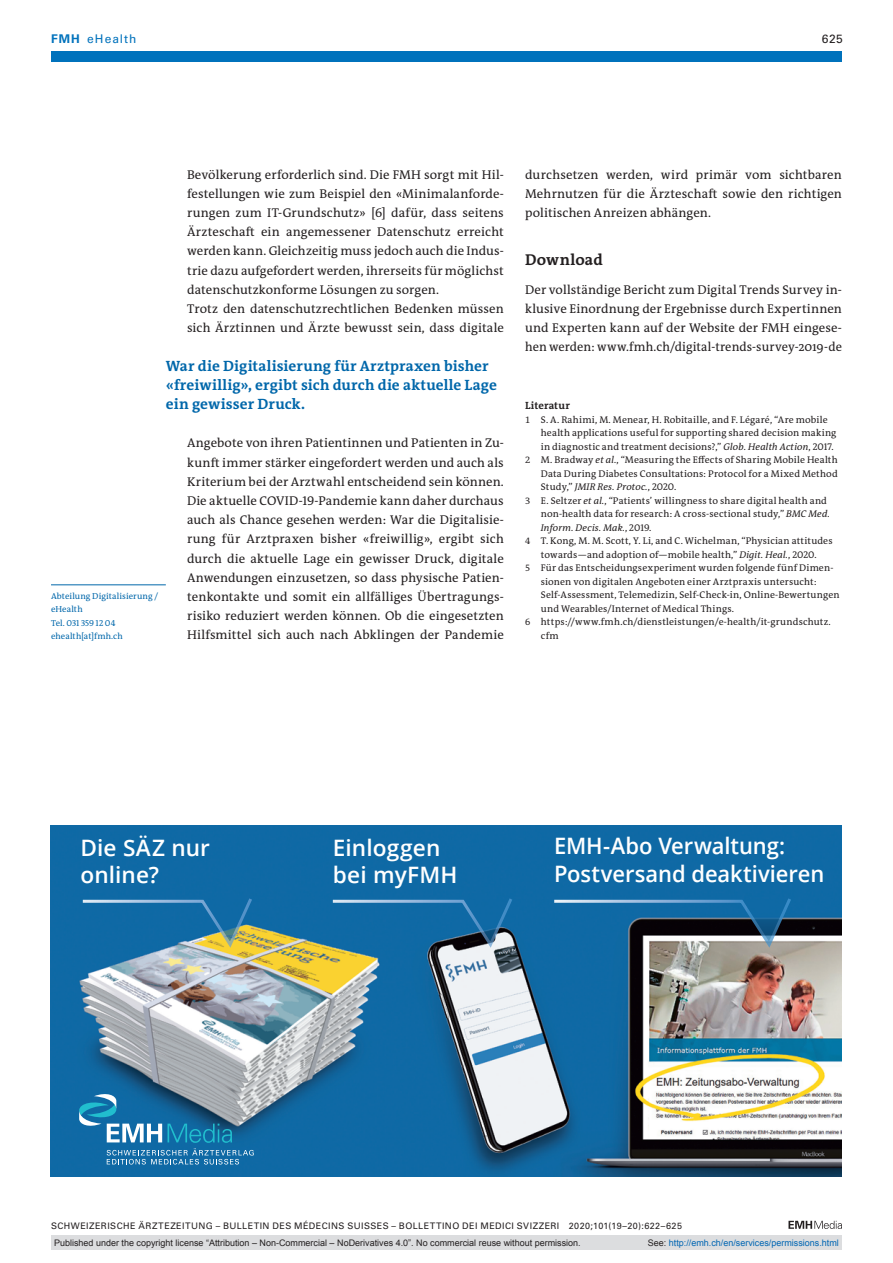
<style>
.page{position:relative;width:893px;height:1263px;background:#fff}
.page>*{position:absolute;margin:0;border:0;box-sizing:border-box;transform-origin:0 0}
.t1{font:600 22.65px/27.2px "Open Sans";color:#fff}
.t2{font:700 15.75px "The Antiqua B W7";letter-spacing:.015em;color:#231f20}
.t3{font:700 15px/19.2px "The Antiqua B W7";letter-spacing:.01em;color:#0067aa}
.t4{font:12.75px/19.2px "The Antiqua B W5 Plain";letter-spacing:.005em;color:#231f20;text-align:justify}
.t5{font:12px "Univers LT Std";letter-spacing:.085em;color:#0072bc}
.t6{font:12px "Univers LT Std";color:#231f20}
.t7{font:700 10.5px "The Antiqua B W7";letter-spacing:.015em;color:#231f20}
.t8{font:9.75px "The Antiqua B W5 Plain";letter-spacing:.015em;color:#231f20}
.t9{font:italic 9.75px "The Antiqua B W5 Plain";letter-spacing:.015em;color:#231f20}
.t10{font:9px "Arial";color:#231f20}
.t11{font:9px "Univers LT Std";letter-spacing:.05em;color:#231f20}
.t12{font:9px "Arial";color:#0166b3}
.t13{font:8.7px/13.5px "The Antiqua B W5 Plain";letter-spacing:.01em;color:#0067aa}
.s1{font-weight:700}
.s2{font-size:9.3px}
.s3{font-style:italic}
.s4{font-style:normal}
.s5{color:#231f20}
</style>
<div class="page">
<svg style="left:788px;top:1221px;width:54px;height:8px"></svg>
<div style="left:51px;top:51px;width:791px;height:11px;background:#0072bc"></div>
<hr style="left:51px;top:584px;width:115px;height:1px;background:#0067aa">
<img style="left:51px;top:826px;width:791px;height:350px">
<svg style="left:79px;top:1094px;width:175px;height:70px;background:#3980ab"></svg>
<svg style="left:331px;top:897px;width:183px;height:52px;background:#216da1"></svg>
<svg style="left:81px;top:897px;width:173px;height:52px;background:#3079a0"></svg>
<svg style="left:553px;top:897px;width:240px;height:52px;background:#33678c"></svg>
<div style="left:51px;top:1235px;width:791px;height:15px;background:#dcdddf"></div>
<p class="t5" style="left:51px;top:31px;width:87px"><span class="s1">FMH</span> eHealth</p>
<p class="t6" style="left:822px;top:31px;width:22px">625</p>
<p class="t4" style="left:187px;top:165px;width:318px;text-align:left">Bevölkerung erforderlich sind. Die FMH sorgt mit Hil&shy;festellungen wie zum Beispiel den «Minimalanforde&shy;rungen zum IT-Grundschutz» [6] dafür, dass seitens Ärzteschaft ein angemessener Datenschutz erreicht werden kann. Gleichzeitig muss jedoch auch die Indus&shy;trie dazu aufgefordert werden, ihrerseits für möglichst datenschutzkonforme Lösungen zu sorgen.<br>Trotz den datenschutzrechtlichen Bedenken müssen sich Ärztinnen und Ärzte bewusst sein, dass digitale</p>
<p class="t3" style="left:166px;top:356px;width:333px">War die Digitalisierung für Arztpraxen bisher «freiwillig», ergibt sich durch die aktuelle Lage ein gewisser Druck.</p>
<p class="t13" style="left:51px;top:589px;width:109px">Abteilung Digitalisierung / eHealth<br>Tel. 031 359 12 04 ehealth[at]fmh.ch</p>
<p class="t4" style="left:187px;top:434px;width:318px">Angebote von ihren Patientinnen und Patienten in Zu&shy;kunft immer stärker eingefordert werden und auch als Kriterium bei der Arztwahl entscheidend sein können.<br>Die aktuelle COVID-19-Pandemie kann daher durchaus auch als Chance gesehen werden: War die Digitalisie&shy;rung für Arztpraxen bisher «freiwillig», ergibt sich durch die aktuelle Lage ein gewisser Druck, digitale Anwendungen einzusetzen, so dass physische Patien&shy;tenkontakte und somit ein allfälliges Übertragungs&shy;risiko reduziert werden können. Ob die eingesetzten Hilfsmittel sich auch nach Abklingen der Pandemie</p>
<p class="t4" style="left:525px;top:165px;width:318px">durchsetzen werden, wird primär vom sichtbaren Mehrnutzen für die Ärzteschaft sowie den richtigen politischen Anreizen abhängen.</p>
<p class="t2" style="left:525px;top:250px;width:79px">Download</p>
<p class="t4" style="left:525px;top:280px;width:318px">Der vollständige Bericht zum Digital Trends Survey in&shy;klusive Einordnung der Ergebnisse durch Expertinnen und Experten kann auf der Website der FMH eingese&shy;hen werden: www.fmh.ch/digital-trends-survey-2019-de</p>
<p class="t7" style="left:525px;top:399px;width:46px">Literatur</p>
<p class="t8" style="left:525px;top:413px;width:304px"><span class="s2">1</span> S. A. Rahimi, M. Menear, H. Robitaille, and F. Légaré, “Are mobile</p>
<p class="t8" style="left:541px;top:427px;width:297px">health applications useful for supporting shared decision making</p>
<p class="t8" style="left:541px;top:440px;width:294px">in diagnostic and treatment decisions?,” <span class="s3">Glob. Health Action</span>, 2017.</p>
<p class="t8" style="left:525px;top:454px;width:314px"><span class="s2">2</span> M. Bradway <span class="s3">et al.</span>, “Measuring the Effects of Sharing Mobile Health</p>
<p class="t8" style="left:541px;top:467px;width:298px">Data During Diabetes Consultations: Protocol for a Mixed Method</p>
<p class="t9" style="left:541px;top:481px;width:137px"><span class="s4">Study,”</span> JMIR Res. Protoc.<span class="s4">, 2020.</span></p>
<p class="t8" style="left:525px;top:494px;width:303px"><span class="s2">3</span> E. Seltzer <span class="s3">et al.</span>, “Patients’ willingness to share digital health and</p>
<p class="t8" style="left:541px;top:508px;width:291px">non-health data for research: A cross-sectional study,” <span class="s3">BMC Med.</span></p>
<p class="t9" style="left:541px;top:521px;width:112px">Inform. Decis. Mak.<span class="s4">, 2019.</span></p>
<p class="t8" style="left:525px;top:535px;width:309px"><span class="s2">4</span> T. Kong, M. M. Scott, Y. Li, and C. Wichelman, “Physician attitudes</p>
<p class="t8" style="left:541px;top:548px;width:277px">towards—and adoption of—mobile health,” <span class="s3">Digit. Heal.</span>, 2020.</p>
<p class="t8" style="left:525px;top:562px;width:310px"><span class="s2">5</span> Für das Entscheidungsexperiment wurden folgende fünf Dimen-</p>
<p class="t8" style="left:541px;top:575px;width:277px">sionen von digitalen Angeboten einer Arztpraxis untersucht:</p>
<p class="t8" style="left:541px;top:589px;width:300px">Self-Assessment, Telemedizin, Self-Check-in, Online-Bewertungen</p>
<p class="t8" style="left:541px;top:602px;width:195px">und Wearables/Internet of Medical Things.</p>
<p class="t8" style="left:525px;top:616px;width:307px"><span class="s2">6</span> https://www.fmh.ch/dienstleistungen/e-health/it-grundschutz.</p>
<p class="t8" style="left:541px;top:629px;width:19px">cfm</p>
<h1 class="t1" style="left:80px;top:834px;width:131px">Die SÄZ nur online?</h1>
<h1 class="t1" style="left:333px;top:834px;width:126px">Einloggen bei myFMH</h1>
<h1 class="t1" style="left:554px;top:832px;width:272px">EMH-Abo Verwaltung:<br>Postversand deaktivieren</h1>
<p class="t11" style="left:51px;top:1220px;width:632px">SCHWEIZERISCHE ÄRZTEZEITUNG – BULLETIN DES MÉDECINS SUISSES – BOLLETTINO DEI MEDICI SVIZZERI 2020;101(19–20):622–625</p>
<p class="t10" style="left:54px;top:1237px;width:528px">Published under the copyright license “Attribution – Non-Commercial – NoDerivatives 4.0”. No commercial reuse without permission.</p>
<p class="t12" style="left:648px;top:1237px;width:193px"><span class="s5">See:</span> http://emh.ch/en/services/permissions.html</p>
</div>
